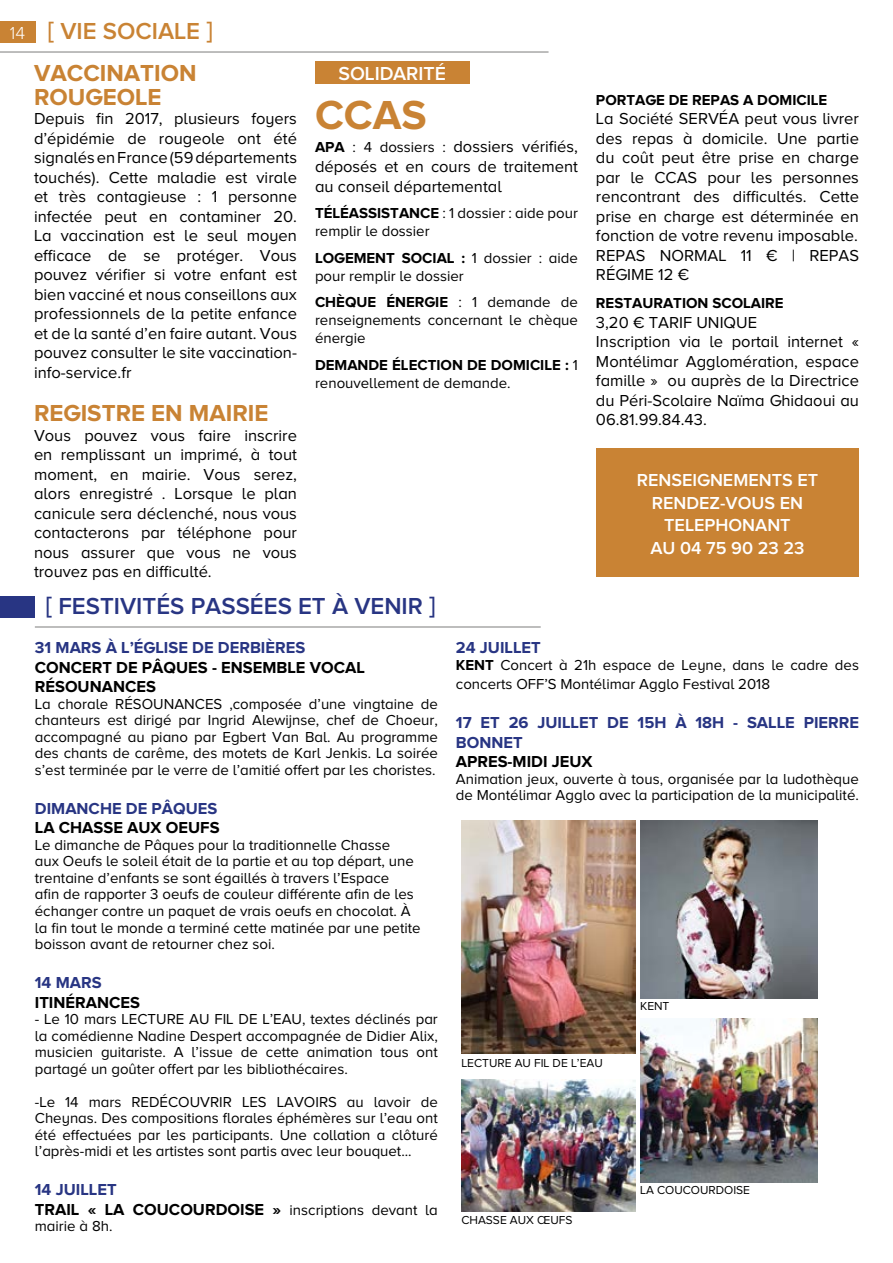
<style>
.page{position:relative;width:893px;height:1263px;background:#fff}
.page>*{position:absolute;margin:0;border:0;box-sizing:border-box;transform-origin:0 0}
.t1{font:700 42px "Proxima Nova A";color:#c98334}
.t2{font:700 24px/24px "Proxima Nova A";color:#c98334}
.t3{font:600 24px "Proxima Nova A";color:#283583}
.t4{font:600 24px "Proxima Nova A";color:#c98334}
.t5{font:600 19.5px "Proxima Nova A";color:#fff}
.t6{font:600 18px/22.5px "Proxima Nova A";color:#fff;text-align:center}
.t7{font:16.5px/19.5px "Proxima Nova A";color:#000;text-align:justify}
.t8{font:700 16.5px/19.5px "Proxima Nova A";color:#000}
.t9{font:700 16.5px/19.5px "Proxima Nova A";color:#283583}
.t10{font:15px/16.5px "Proxima Nova A";color:#000}
.t11{font:700 15px/18px "Proxima Nova A";color:#000}
.t12{font:12px "Proxima Nova A";color:#000}
.s1{font-weight:300;font-size:18px;color:#fff}
.s2{font-weight:700;font-size:15px}
.s3{font-size:15px}
.s4{font-weight:700}
.s5{font-weight:400}
.s6{color:#283583}
.s7{font-weight:400;font-size:15px}
</style>
<div class="page">
<div style="left:0;top:21px;width:35px;height:21px;background:#c98334"></div>
<hr style="left:0;top:51px;width:549px;height:2px;background:#a8a8a7">
<div style="left:315px;top:62px;width:154px;height:22px;background:#c98334"></div>
<hr style="left:35px;top:626px;width:506px;height:2px;background:#a8a8a7">
<div style="left:596px;top:448px;width:263px;height:129px;background:#c98334"></div>
<div style="left:0;top:596px;width:35px;height:21px;background:#283583"></div>
<img style="left:461px;top:821px;width:175px;height:232px">
<img style="left:640px;top:821px;width:178px;height:177px">
<img style="left:461px;top:1079px;width:175px;height:132px">
<img style="left:640px;top:1018px;width:178px;height:164px">
<h2 class="t4" style="left:10px;top:18px;width:204px"><span class="s1">14</span> [ VIE SOCIALE ]</h2>
<h2 class="t2" style="left:34px;top:60px;width:164px">VACCINATION<br>ROUGEOLE</h2>
<p class="t7" style="left:34px;top:109px;width:264px">Depuis fin 2017, plusieurs foyers d’épidémie de rougeole ont été signalés en France (59 départements touchés). Cette maladie est virale et très contagieuse : 1 personne infectée peut en contaminer 20.<br>La vaccination est le seul moyen efficace de se protéger. Vous pouvez vérifier si votre enfant est bien vacciné et nous conseillons aux professionnels de la petite enfance et de la santé d’en faire autant. Vous pouvez consulter le site vaccination&shy;info-service.fr</p>
<h2 class="t2" style="left:34px;top:401px;width:236px">REGISTRE EN MAIRIE</h2>
<p class="t7" style="left:34px;top:425px;width:264px">Vous pouvez vous faire inscrire en remplissant un imprimé, à tout moment, en mairie. Vous serez, alors enregistré . Lorsque le plan canicule sera déclenché, nous vous contacterons par téléphone pour nous assurer que vous ne vous trouvez pas en difficulté.</p>
<h3 class="t5" style="left:338px;top:63px;width:109px">SOLIDARITÉ</h3>
<h1 class="t1" style="left:315px;top:91px;width:113px">CCAS</h1>
<p class="t7" style="left:315px;top:137px;width:264px"><span class="s2">APA</span> <span class="s3">: 4 dossiers :</span> dossiers vérifiés, déposés et en cours de traitement au conseil départemental</p>
<p class="t10" style="left:315px;top:204px;width:264px;line-height:18px"><span class="s4">TÉLÉASSISTANCE</span> : 1 dossier : aide pour remplir le dossier</p>
<p class="t10" style="left:315px;top:248px;width:264px;line-height:18px"><span class="s4">LOGEMENT SOCIAL :</span> 1 dossier : aide pour remplir le dossier</p>
<p class="t10" style="left:315px;top:293px;width:264px;line-height:18px;text-align:justify"><span class="s4">CHÈQUE ÉNERGIE</span> : 1 demande de renseignements concernant le chèque énergie</p>
<p class="t11" style="left:315px;top:355px;width:264px">DEMANDE ÉLECTION DE DOMICILE : <span class="s5">1 renouvellement de demande.</span></p>
<h2 class="t3" style="left:46px;top:593px;width:391px">[ FESTIVITÉS PASSÉES ET À VENIR ]</h2>
<p class="t11" style="left:596px;top:90px;width:233px">PORTAGE DE REPAS A DOMICILE</p>
<p class="t7" style="left:596px;top:109px;width:264px">La Société SERVÉA peut vous livrer des repas à domicile. Une partie du coût peut être prise en charge par le CCAS pour les personnes rencontrant des difficultés. Cette prise en charge est déterminée en fonction de votre revenu imposable.<br>REPAS NORMAL 11 € | REPAS RÉGIME 12 €</p>
<p class="t11" style="left:596px;top:294px;width:189px">RESTAURATION SCOLAIRE</p>
<p class="t7" style="left:596px;top:312px;width:264px;text-align:left">3,20 € TARIF UNIQUE<br>Inscription via le portail internet «<br>Montélimar Agglomération, espace famille » ou auprès de la Directrice du Péri-Scolaire Naïma Ghidaoui au<br>06.81.99.84.43.</p>
<p class="t6" style="left:637px;top:468px;width:183px">RENSEIGNEMENTS ET<br>RENDEZ-VOUS EN<br>TELEPHONANT<br>AU 04 75 90 23 23</p>
<p class="t9" style="left:35px;top:638px;width:272px">31 MARS À L’ÉGLISE DE DERBIÈRES</p>
<p class="t8" style="left:35px;top:657px;width:331px">CONCERT DE PÂQUES - ENSEMBLE VOCAL<br>RÉSOUNANCES</p>
<p class="t10" style="left:35px;top:695px;width:405px;text-align:justify">La chorale RÉSOUNANCES ,composée d’une vingtaine de chanteurs est dirigé par Ingrid Alewijnse, chef de Choeur, accompagné au piano par Egbert Van Bal. Au programme des chants de carême, des motets de Karl Jenkis. La soirée s’est terminée par le verre de l’amitié offert par les choristes.</p>
<p class="t9" style="left:35px;top:798px;width:184px">DIMANCHE DE PÂQUES</p>
<p class="t8" style="left:35px;top:818px;width:186px">LA CHASSE AUX OEUFS</p>
<p class="t10" style="left:35px;top:836px;width:387px">Le dimanche de Pâques pour la traditionnelle Chasse<br>aux Oeufs le soleil était de la partie et au top départ, une trentaine d’enfants se sont égaillés à travers l’Espace<br>afin de rapporter 3 oeufs de couleur différente afin de les échanger contre un paquet de vrais oeufs en chocolat. À la fin tout le monde a terminé cette matinée par une petite boisson avant de retourner chez soi.</p>
<p class="t9" style="left:35px;top:972px;width:68px">14 MARS</p>
<p class="t8" style="left:35px;top:992px;width:107px">ITINÉRANCES</p>
<p class="t10" style="left:35px;top:1010px;width:405px;text-align:justify">- Le 10 mars LECTURE AU FIL DE L’EAU, textes déclinés par la comédienne Nadine Despert accompagnée de Didier Alix, musicien guitariste. A l’issue de cette animation tous ont partagé un goûter offert par les bibliothécaires.</p>
<p class="t10" style="left:35px;top:1093px;width:405px;text-align:justify">-Le 14 mars REDÉCOUVRIR LES LAVOIRS au lavoir de Cheynas. Des compositions florales éphémères sur l’eau ont été effectuées par les participants. Une collation a clôturé l’après-midi et les artistes sont partis avec leur bouquet...</p>
<p class="t8" style="left:35px;top:1179px;width:405px"><span class="s6">14 JUILLET<br></span>TRAIL « LA COUCOURDOISE » <span class="s7">inscriptions devant la</span></p>
<p class="t10" style="left:35px;top:1217px;width:79px">mairie à 8h.</p>
<p class="t9" style="left:456px;top:638px;width:86px">24 JUILLET</p>
<p class="t10" style="left:456px;top:655px;width:405px;line-height:19.5px"><span class="s4">KENT</span> Concert à 21h espace de Leyne, dans le cadre des concerts OFF’S Montélimar Agglo Festival 2018</p>
<p class="t9" style="left:456px;top:713px;width:405px">17 ET 26 JUILLET DE 15H À 18H - SALLE PIERRE<br>BONNET</p>
<p class="t8" style="left:456px;top:752px;width:138px">APRES-MIDI JEUX</p>
<p class="t10" style="left:456px;top:770px;width:405px">Animation jeux, ouverte à tous, organisée par la ludothèque de Montélimar Agglo avec la participation de la municipalité.</p>
<p class="t12" style="left:461px;top:1056px;width:143px">LECTURE AU FIL DE L’EAU</p>
<p class="t12" style="left:640px;top:1000px;width:31px">KENT</p>
<p class="t12" style="left:461px;top:1213px;width:113px">CHASSE AUX ŒUFS</p>
<p class="t12" style="left:640px;top:1184px;width:111px">LA COUCOURDOISE</p>
</div>
